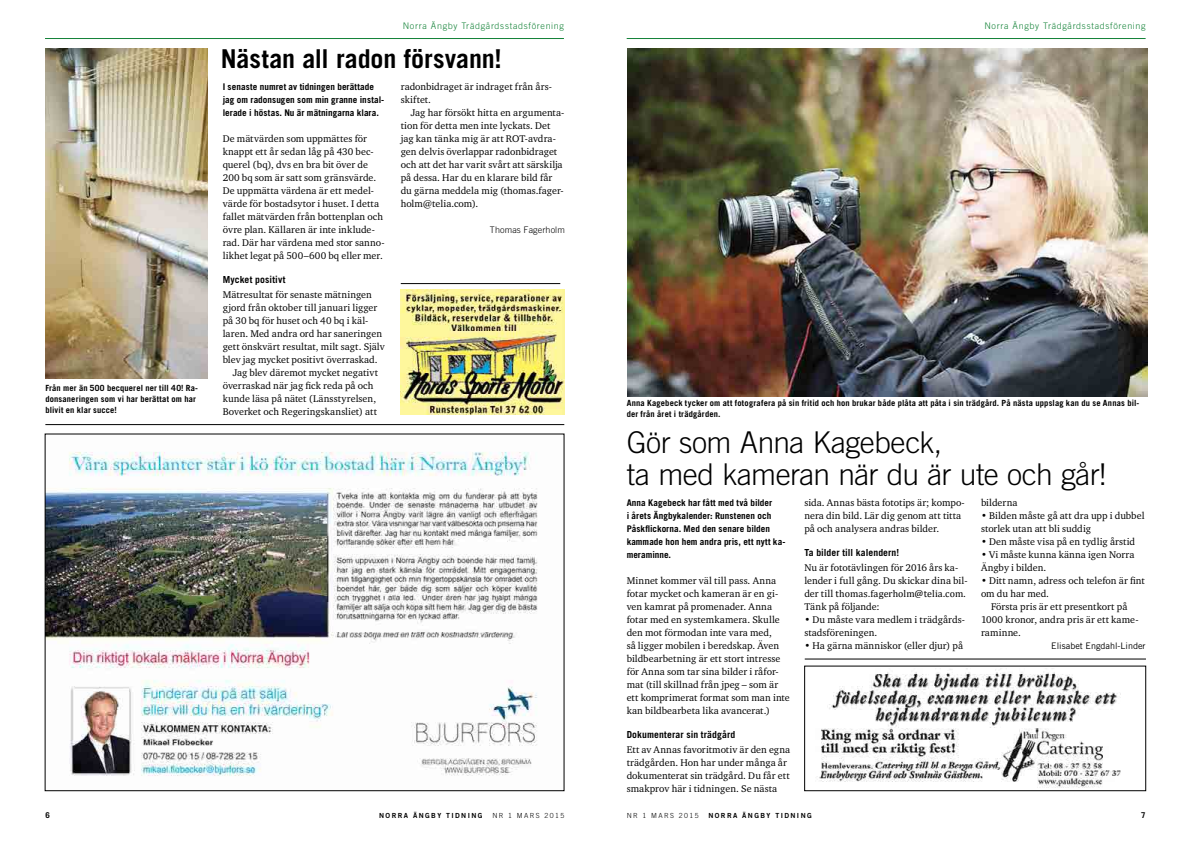
<style>
.page{position:relative;width:1191px;height:842px;background:#fff}
.page>*{position:absolute;margin:0;border:0;box-sizing:border-box;transform-origin:0 0}
.t1{font:300 30px/32px "Trade Gothic LT Std";letter-spacing:-.02em;color:#000}
.t2{font:700 26px "Trade Gothic LT Std";letter-spacing:-.005em;color:#000}
.t3{font:10px/13px "Charter ITC Std";letter-spacing:.005em;color:#000}
.t4{font:10px "Cambria";letter-spacing:.01em;color:#000}
.t5{font:700 9.7px "Trade Gothic LT Std";letter-spacing:.01em;color:#000}
.t6{font:700 9.2px/13px "Trade Gothic LT Std";color:#000}
.t7{font:300 9px "Trade Gothic LT Std";letter-spacing:.07em;color:#138237}
.t8{font:9px "Trade Gothic LT Std";color:#000}
.t9{font:300 9px "Trade Gothic LT Std";letter-spacing:.01em;color:#000}
.t10{font:700 8.5px/11px "Trade Gothic LT Std";letter-spacing:.015em;color:#000}
.t11{font:700 8px "Trade Gothic LT Std";color:#000}
.t12{font:7px "Trade Gothic LT Std Bd 2";letter-spacing:.2em;color:#000}
.t13{font:300 7px "Trade Gothic LT Std";letter-spacing:.2em;color:#000}
.s1{font-family:"Charter ITC Std"}
</style>
<div class="page">
<hr style="left:45px;top:38px;width:519px;height:1px;background:#138237">
<hr style="left:626px;top:38px;width:519px;height:1px;background:#138237">
<img style="left:817px;top:668px;width:304px;height:119px">
<div style="left:804px;top:666px;width:342px;height:125px;border:1px solid #000"></div>
<hr style="left:804px;top:659px;width:342px;height:1px;background:#000">
<img style="left:627px;top:49px;width:521px;height:347px">
<img style="left:47px;top:452px;width:491px;height:324px">
<hr style="left:45px;top:424px;width:519px;height:1px;background:#000">
<img style="left:401px;top:289px;width:163px;height:125px">
<hr style="left:401px;top:283px;width:159px;height:1px;background:#000">
<img style="left:45px;top:48px;width:162px;height:330px">
<p class="t7" style="left:403px;top:21px;width:163px">Norra Ängby Trädgårdsstadsförening</p>
<p class="t7" style="left:984px;top:21px;width:163px">Norra Ängby Trädgårdsstadsförening</p>
<p class="t10" style="left:45px;top:383px;width:154px">Från mer än 500 becquerel ner till 40! Ra&shy;donsaneringen som vi har berättat om har blivit en klar succe!</p>
<h2 class="t2" style="left:221px;top:43px;width:282px">Nästan all radon försvann!</h2>
<p class="t6" style="left:223px;top:80px;width:163px">I senaste numret av tidningen berättade jag om radonsugen som min granne instal&shy;lerade i höstas. Nu är mätningarna klara.</p>
<p class="t3" style="left:223px;top:132px;width:163px">De mätvärden som uppmättes för knappt ett år sedan låg på 430 bec&shy;querel (bq), dvs en bra bit över de 200 bq som är satt som gränsvärde.<br>De uppmätta värdena är ett medel&shy;värde för bostadsytor i huset. I detta fallet mätvärden från bottenplan och övre plan. Källaren är inte inklude&shy;rad. Där har värdena med stor sanno&shy;likhet legat på 500–600 bq eller mer.</p>
<p class="t5" style="left:223px;top:274px;width:64px">Mycket positivt</p>
<p class="t3" style="left:223px;top:288px;width:151px">Mätresultat för senaste mätningen</p>
<p class="t3" style="left:223px;top:301px;width:156px">gjord från oktober till januari ligger</p>
<p class="t3" style="left:223px;top:314px;width:147px">på 30 bq för huset och 40 bq i käl-</p>
<p class="t3" style="left:223px;top:327px;width:161px">laren. Med andra ord har saneringen</p>
<p class="t3" style="left:223px;top:340px;width:163px">gett önskvärt resultat, milt sagt. Själv</p>
<p class="t3" style="left:223px;top:353px;width:156px">blev jag mycket positivt överraskad.</p>
<p class="t3" style="left:233px;top:366px;width:147px">Jag blev däremot mycket negativt</p>
<p class="t3" style="left:223px;top:379px;width:152px">överraskad när jag fick reda på och</p>
<p class="t3" style="left:223px;top:392px;width:155px">kunde läsa på nätet (Länsstyrelsen,</p>
<p class="t3" style="left:223px;top:405px;width:156px">Boverket och Regeringskansliet) att</p>
<p class="t3" style="left:401px;top:80px;width:153px">radonbidraget är indraget från års&shy;skiftet.</p>
<p class="t3" style="left:401px;top:106px;width:165px;text-indent:10px">Jag har försökt hitta en argumenta&shy;tion för detta men inte lyckats. Det jag kan tänka mig är att ROT-avdra&shy;gen delvis överlappar radonbidraget och att det har varit svårt att särskilja på dessa. Har du en klarare bild får du gärna meddela mig (thomas.fager&shy;holm@telia.com).</p>
<p class="t9" style="left:490px;top:224px;width:76px">Thomas Fagerholm</p>
<p class="t10" style="left:626px;top:397px;width:514px">Anna Kagebeck tycker om att fotografera på sin fritid och hon brukar både plåta att påta i sin trädgård. På nästa uppslag kan du se Annas bil&shy;der från året i trädgården.</p>
<h1 class="t1" style="left:626px;top:426px;width:481px">Gör som Anna Kagebeck,<br>ta med kameran när du är ute och går!</h1>
<p class="t3" style="left:804px;top:496px;width:162px">sida. Annas bästa fototips är; kompo&shy;nera din bild. Lär dig genom att titta på och analysera andras bilder.</p>
<p class="t5" style="left:804px;top:547px;width:96px">Ta bilder till kalendern!</p>
<p class="t3" style="left:804px;top:561px;width:165px">Nu är fototävlingen för 2016 års ka&shy;lender i full gång. Du skickar dina bil-</p>
<p class="t4" style="left:804px;top:588px;width:163px"><span class="s1">der till</span> thomas.fagerholm@telia.com<span class="s1">.</span></p>
<p class="t3" style="left:804px;top:600px;width:77px">Tänk på följande:</p>
<p class="t3" style="left:804px;top:613px;width:162px">• Du måste vara medlem i trädgårds&shy;stadsföreningen.</p>
<p class="t3" style="left:804px;top:639px;width:160px">• Ha gärna människor (eller djur) på</p>
<p class="t6" style="left:626px;top:496px;width:160px">Anna Kagebeck har fått med två bilder<br>i årets Ängbykalender: Runstenen och<br>Påskflickorna. Med den senare bilden kammade hon hem andra pris, ett nytt ka&shy;meraminne.</p>
<p class="t3" style="left:626px;top:574px;width:165px">Minnet kommer väl till pass. Anna fotar mycket och kameran är en gi&shy;ven kamrat på promenader. Anna fotar med en systemkamera. Skulle den mot förmodan inte vara med,<br>så ligger mobilen i beredskap. Även bildbearbetning är ett stort intresse för Anna som tar sina bilder i råfor&shy;mat (till skillnad från jpeg – som är ett komprimerat format som man inte kan bildbearbeta lika avancerat.)</p>
<p class="t5" style="left:626px;top:729px;width:110px">Dokumenterar sin trädgård</p>
<p class="t3" style="left:626px;top:743px;width:165px">Ett av Annas favoritmotiv är den egna trädgården. Hon har under många år dokumenterat sin trädgård. Du får ett smakprov här i tidningen. Se nästa</p>
<p class="t3" style="left:981px;top:496px;width:38px">bilderna</p>
<p class="t3" style="left:981px;top:509px;width:165px">• Bilden måste gå att dra upp i dubbel storlek utan att bli suddig</p>
<p class="t3" style="left:981px;top:535px;width:156px">• Den måste visa på en tydlig årstid</p>
<p class="t3" style="left:981px;top:548px;width:155px">• Vi måste kunna känna igen Norra<br>Ängby i bilden.</p>
<p class="t3" style="left:981px;top:574px;width:165px">• Ditt namn, adress och telefon är fint</p>
<p class="t3" style="left:981px;top:587px;width:70px">om du har med.</p>
<p class="t3" style="left:991px;top:600px;width:138px">Första pris är ett presentkort på</p>
<p class="t3" style="left:981px;top:613px;width:159px">1000 kronor, andra pris är ett kame-</p>
<p class="t3" style="left:981px;top:626px;width:41px">raminne.</p>
<p class="t8" style="left:1051px;top:640px;width:96px">Elisabet Engdahl-Linder</p>
<p class="t11" style="left:45px;top:810px;width:6px">6</p>
<p class="t12" style="left:379px;top:811px;width:105px">N ORRA ÄNGBY TIDNING</p>
<p class="t13" style="left:492px;top:811px;width:73px">NR 1 mar s 2015</p>
<p class="t13" style="left:626px;top:811px;width:73px">NR 1 mar s 2015</p>
<p class="t12" style="left:708px;top:811px;width:105px">N ORRA ÄNGBY TIDNING</p>
<p class="t11" style="left:1141px;top:810px;width:6px">7</p>
</div>
